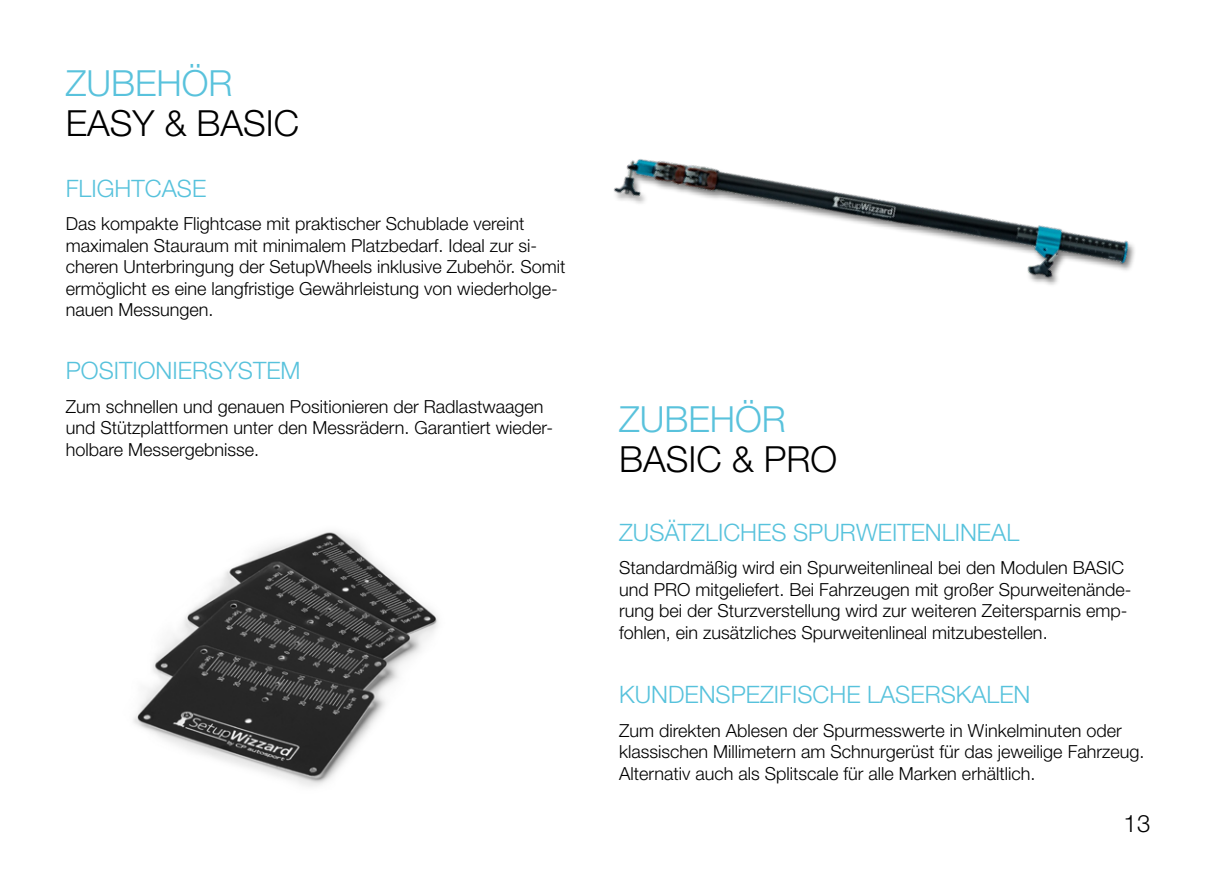
<style>
.page{position:relative;width:1225px;height:874px;background:#fff}
.page>*{position:absolute;margin:0;border:0;box-sizing:border-box;transform-origin:0 0}
.t1{font:300 36px "Helvetica Neue LT Std";color:#000}
.t2{font:300 36px "Helvetica Neue LT Std";color:#59c2dc}
.t3{font:300 24px "Helvetica Neue LT Std";color:#57c2dc}
.t4{font:300 24px "Helvetica Neue LT Std";color:#000}
.t5{font:300 18px/21.6px "Helvetica Neue LT Std";color:#000}
</style>
<div class="page">
<img style="left:133px;top:531px;width:305px;height:256px">
<img style="left:613px;top:159px;width:522px;height:126px">
<p class="t2" style="left:66px;top:61px;width:168px">ZUBEHÖR</p>
<p class="t1" style="left:66px;top:101px;width:235px">EASY &amp; BASIC</p>
<p class="t3" style="left:66px;top:173px;width:142px">FLIGHTCASE</p>
<p class="t5" style="left:66px;top:212px;width:501px">Das kompakte Flightcase mit praktischer Schublade vereint maximalen Stauraum mit minimalem Platzbedarf. Ideal zur si&shy;cheren Unterbringung der SetupWheels inklusive Zubehör. Somit ermöglicht es eine langfristige Gewährleistung von wiederholge&shy;nauen Messungen.</p>
<p class="t3" style="left:66px;top:355px;width:236px">POSITIONIERSYSTEM</p>
<p class="t5" style="left:66px;top:395px;width:489px">Zum schnellen und genauen Positionieren der Radlastwaagen und Stützplattformen unter den Messrädern. Garantiert wieder&shy;holbare Messergebnisse.</p>
<p class="t2" style="left:619px;top:397px;width:168px">ZUBEHÖR</p>
<p class="t1" style="left:619px;top:437px;width:220px">BASIC &amp; PRO</p>
<p class="t3" style="left:619px;top:517px;width:401px">ZUSÄTZLICHES SPURWEITENLINEAL</p>
<p class="t5" style="left:619px;top:556px;width:514px">Standardmäßig wird ein Spurweitenlineal bei den Modulen BASIC und PRO mitgeliefert. Bei Fahrzeugen mit großer Spurweitenände&shy;rung bei der Sturzverstellung wird zur weiteren Zeitersparnis emp&shy;fohlen, ein zusätzliches Spurweitenlineal mitzubestellen.</p>
<p class="t3" style="left:619px;top:679px;width:413px">KUNDENSPEZIFISCHE LASERSKALEN</p>
<p class="t5" style="left:619px;top:718px;width:527px">Zum direkten Ablesen der Spurmesswerte in Winkelminuten oder klassischen Millimetern am Schnurgerüst für das jeweilige Fahrzeug.<br>Alternativ auch als Splitscale für alle Marken erhältlich.</p>
<h2 class="t4" style="left:1123px;top:807px;width:28px">13</h2>
</div>
